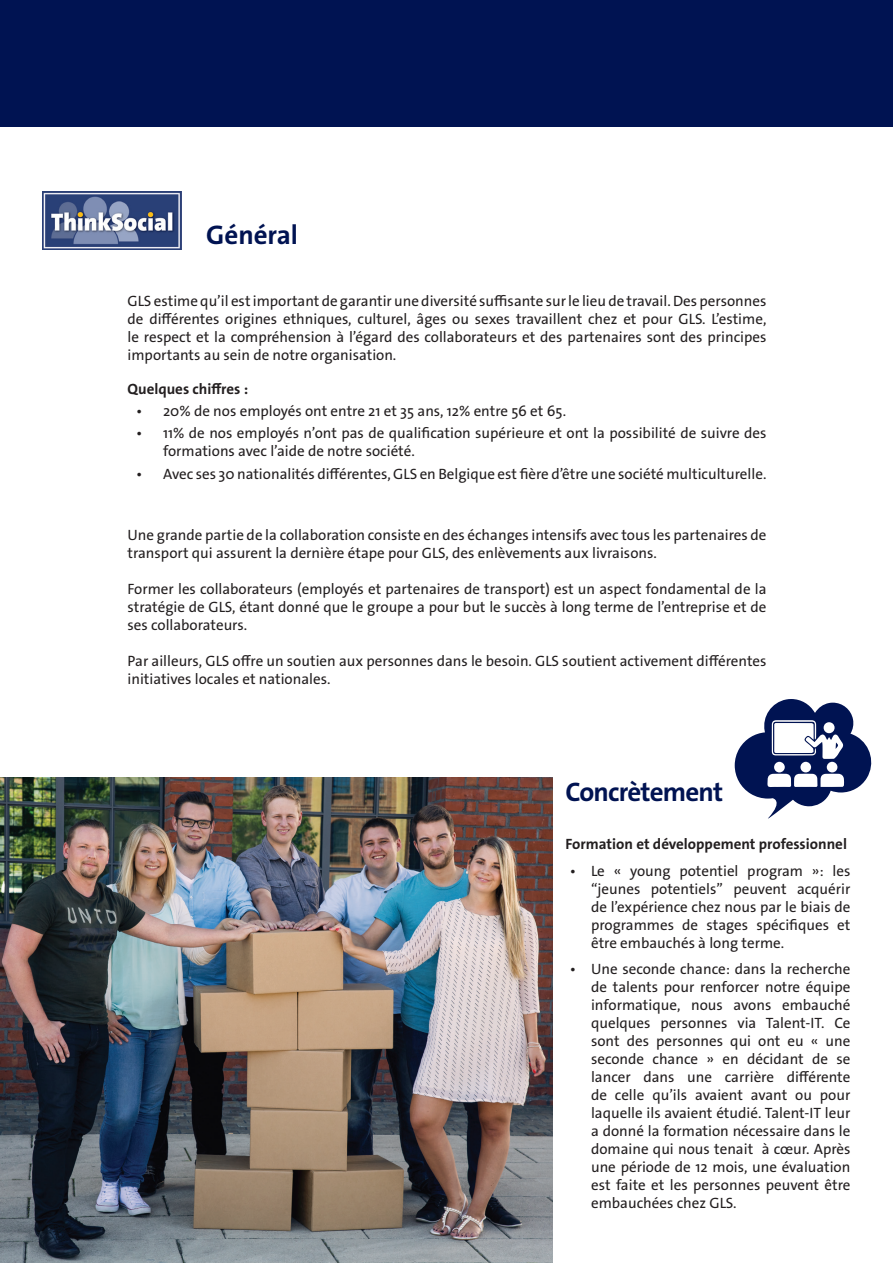
<style>
.page{position:relative;width:893px;height:1263px;background:#fff}
.page>*{position:absolute;margin:0;border:0;box-sizing:border-box;transform-origin:0 0}
.t1{font:700 27px "The Sans GLS";letter-spacing:-.03em;color:#001352}
.t2{font:700 27px "The Sans GLS";color:#001352}
.t3{font:15px/18px "The Sans GLS";color:#231f20;text-align:justify}
.t4{font:700 15px "The Sans GLS";color:#231f20}
</style>
<div class="page">
<img style="left:0;top:777px;width:553px;height:486px">
<svg style="left:735px;top:699px;width:136px;height:119px"></svg>
<div style="left:800px;top:762px;width:11px;height:10px;background:#fff;border-radius:50%"></div>
<div style="left:774px;top:762px;width:11px;height:10px;background:#fff;border-radius:50%"></div>
<img style="left:43px;top:191px;width:139px;height:59px">
<div style="left:0;top:0;width:893px;height:126px;background:#001352"></div>
<h1 class="t2" style="left:206px;top:218px;width:93px">Général</h1>
<p class="t3" style="left:128px;top:292px;width:640px">GLS estime qu’il est important de garantir une diversité suffisante sur le lieu de travail. Des personnes de différentes origines ethniques, culturel, âges ou sexes travaillent chez et pour GLS. L’estime, le respect et la compréhension à l’égard des collaborateurs et des partenaires sont des principes importants au sein de notre organisation.</p>
<p class="t4" style="left:128px;top:379px;width:122px">Quelques chiffres :</p>
<p class="t3" style="left:136px;top:402px;width:432px">• 20% de nos employés ont entre 21 et 35 ans, 12% entre 56 et 65.</p>
<p class="t3" style="left:163px;top:424px;width:605px;text-indent:-27px">• 11% de nos employés n’ont pas de qualification supérieure et ont la possibilité de suivre des formations avec l’aide de notre société.</p>
<p class="t3" style="left:136px;top:465px;width:632px">• Avec ses 30 nationalités différentes, GLS en Belgique est fière d’être une société multiculturelle.</p>
<p class="t3" style="left:128px;top:526px;width:640px">Une grande partie de la collaboration consiste en des échanges intensifs avec tous les partenaires de transport qui assurent la dernière étape pour GLS, des enlèvements aux livraisons.</p>
<p class="t3" style="left:128px;top:580px;width:640px">Former les collaborateurs (employés et partenaires de transport) est un aspect fondamental de la stratégie de GLS, étant donné que le groupe a pour but le succès à long terme de l’entreprise et de ses collaborateurs.</p>
<p class="t3" style="left:128px;top:652px;width:640px">Par ailleurs, GLS offre un soutien aux personnes dans le besoin. GLS soutient activement différentes initiatives locales et nationales.</p>
<h1 class="t1" style="left:566px;top:775px;width:159px">Concrètement</h1>
<p class="t4" style="left:566px;top:834px;width:283px">Formation et développement professionnel</p>
<p class="t3" style="left:591px;top:862px;width:261px;text-indent:-21px">• Le « young potentiel program »: les “jeunes potentiels” peuvent acquérir de l’expérience chez nous par le biais de programmes de stages spécifiques et être embauchés à long terme.</p>
<p class="t3" style="left:591px;top:960px;width:261px;text-indent:-21px">• Une seconde chance: dans la recherche de talents pour renforcer notre équipe informatique, nous avons embauché quelques personnes via Talent-IT. Ce sont des personnes qui ont eu « une seconde chance » en décidant de se lancer dans une carrière différente de celle qu’ils avaient avant ou pour laquelle ils avaient étudié. Talent-IT leur a donné la formation nécessaire dans le domaine qui nous tenait à cœur. Après une période de 12 mois, une évaluation est faite et les personnes peuvent être embauchées chez GLS.</p>
</div>
